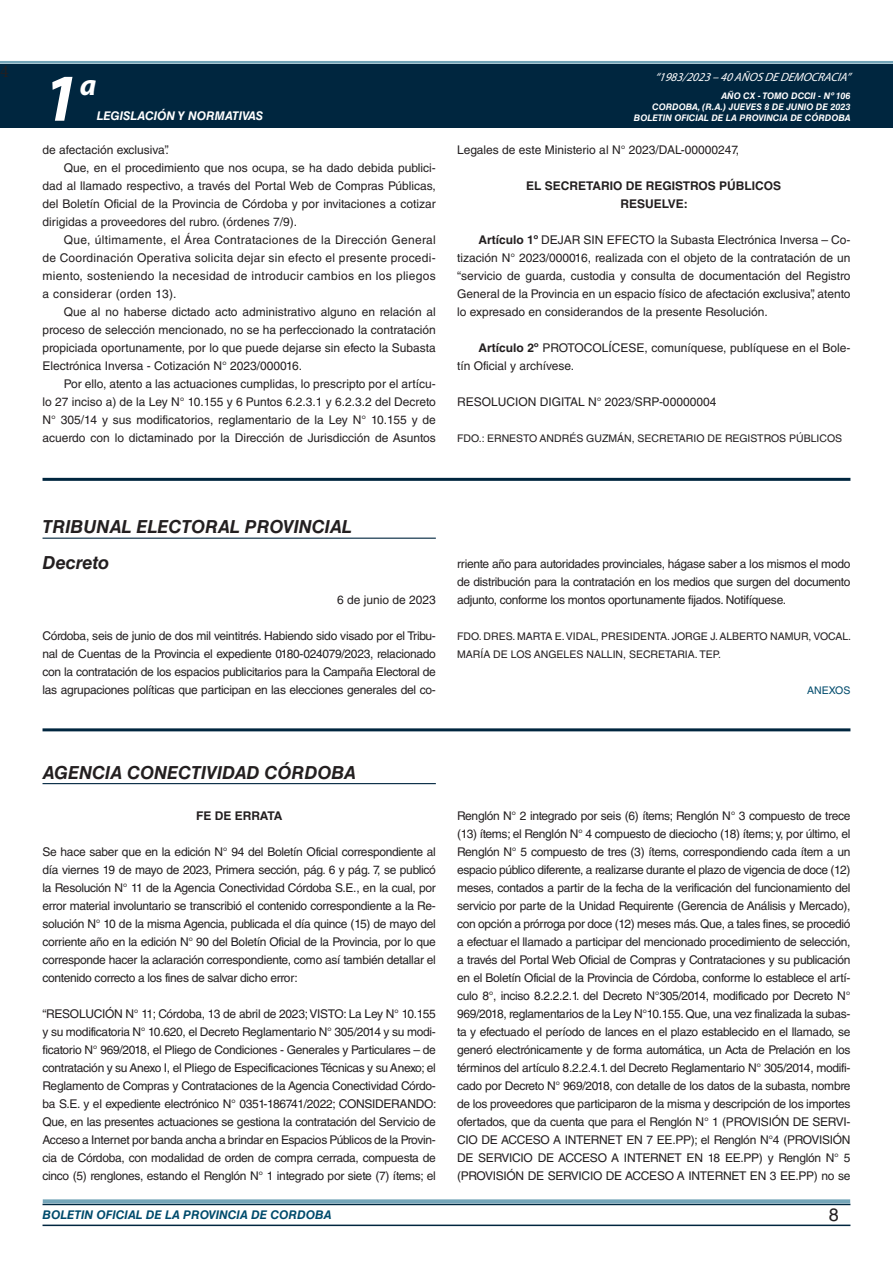
<style>
.page{position:relative;width:893px;height:1263px;background:#fff}
.page>*{position:absolute;margin:0;border:0;box-sizing:border-box;transform-origin:0 0}
.t1{font:italic 700 67.5px "Myriad Pro";color:#fff}
.t2{font:italic 700 30px "Myriad Pro";color:#fff}
.NOMBRE_DE_MINISTERIO{font:italic 700 18px "Helvetica LT Std";color:#231f20}
.t3{font:18px "Minion Pro";color:#231f20}
.t4{font:18px "Helvetica LT Std";color:#231f20}
.TEXTO_BASE{font:12px/18px "Helvetica LT Std";color:#231f20;text-align:justify}
.RESUELVE{font:700 12px "Helvetica LT Std";color:#231f20}
.t5{font:italic 700 12px "Helvetica LT Std";color:#004b6c}
.t6{font:italic 12px "Myriad Pro";color:#fff}
.t7{font:italic 700 12px "Helvetica LT Std";color:#fff}
.FECHA{font:12px "Helvetica LT Std";color:#231f20}
.FIRMA{font:10.5px/18px "Helvetica LT Std";color:#231f20}
.ANEXO{font:10.5px "Helvetica LT Std";color:#004b6c}
.t8{font:italic 700 9px/10.8px "Helvetica LT Std";color:#fff;text-align:right}
.s1{font-weight:700}
</style>
<div class="page">
<div style="left:0;top:61px;width:893px;height:6px;background:#fff;opacity:.75"></div>
<div style="left:0;top:64px;width:893px;height:64px;background:#00263f"></div>
<hr style="left:43px;top:1224px;width:807px;height:2px;background:#00263f">
<div style="left:42px;top:1198px;width:809px;height:8px;background:#fff;opacity:.75"></div>
<hr style="left:43px;top:478px;width:807px;height:3px;background:#00263f">
<hr style="left:43px;top:538px;width:393px;height:1px;background:#00263f">
<hr style="left:43px;top:728px;width:807px;height:3px;background:#00263f">
<hr style="left:43px;top:783px;width:393px;height:1px;background:#00263f">
<h3 class="t3" style="left:0;top:59px;width:10px">4</h3>
<h1 class="t1" style="left:43px;top:54px;width:38px">1</h1>
<h2 class="t2" style="left:80px;top:66px;width:18px">a</h2>
<p class="t7" style="left:97px;top:109px;width:168px">LEGISLACIÓN Y NORMATIVAS</p>
<p class="TEXTO_BASE" style="left:43px;top:141px;width:128px">de afectación exclusiva”.</p>
<p class="TEXTO_BASE" style="left:43px;top:159px;width:395px;text-indent:21px">Que, en el procedimiento que nos ocupa, se ha dado debida publici&shy;dad al llamado respectivo, a través del Portal Web de Compras Públicas, del Boletín Oficial de la Provincia de Córdoba y por invitaciones a cotizar dirigidas a proveedores del rubro. (órdenes 7/9).</p>
<p class="TEXTO_BASE" style="left:43px;top:231px;width:395px;text-indent:21px">Que, últimamente, el Área Contrataciones de la Dirección General de Coordinación Operativa solicita dejar sin efecto el presente procedi&shy;miento, sosteniendo la necesidad de introducir cambios en los pliegos a considerar (orden 13).</p>
<p class="TEXTO_BASE" style="left:43px;top:303px;width:395px;text-indent:21px">Que al no haberse dictado acto administrativo alguno en relación al proceso de selección mencionado, no se ha perfeccionado la contratación propiciada oportunamente, por lo que puede dejarse sin efecto la Subasta Electrónica Inversa - Cotización N° 2023/000016.</p>
<p class="TEXTO_BASE" style="left:43px;top:375px;width:395px;text-indent:21px">Por ello, atento a las actuaciones cumplidas, lo prescripto por el artícu&shy;lo 27 inciso a) de la Ley N° 10.155 y 6 Puntos 6.2.3.1 y 6.2.3.2 del Decreto N° 305/14 y sus modificatorios, reglamentario de la Ley N° 10.155 y de acuerdo con lo dictaminado por la Dirección de Jurisdicción de Asuntos</p>
<p class="t6" style="left:655px;top:70px;width:197px">“ 1983/2023 – 40 AÑOS DE DEMOCRACIA”</p>
<p class="t8" style="left:634px;top:91px;width:218px">AÑO CX - TOMO DCCII - Nº 106<br>CORDOBA, (R.A.) JUEVES 8 DE JUNIO DE 2023<br>BOLETIN OFICIAL DE LA PROVINCIA DE CÓRDOBA</p>
<p class="TEXTO_BASE" style="left:457px;top:141px;width:284px">Legales de este Ministerio al N° 2023/DAL-00000247,</p>
<p class="RESUELVE" style="left:526px;top:178px;width:256px">EL SECRETARIO DE REGISTROS PÚBLICOS</p>
<p class="RESUELVE" style="left:620px;top:196px;width:69px">RESUELVE:</p>
<p class="TEXTO_BASE" style="left:457px;top:231px;width:395px;text-indent:21px"><span class="s1">Artículo 1º</span> DEJAR SIN EFECTO la Subasta Electrónica Inversa – Co&shy;tización N° 2023/000016, realizada con el objeto de la contratación de un “servicio de guarda, custodia y consulta de documentación del Registro General de la Provincia en un espacio físico de afectación exclusiva”, atento lo expresado en considerandos de la presente Resolución.</p>
<p class="TEXTO_BASE" style="left:457px;top:339px;width:395px;text-indent:21px"><span class="s1">Artículo 2º</span> PROTOCOLÍCESE, comuníquese, publíquese en el Bole&shy;tín Oficial y archívese.</p>
<p class="TEXTO_BASE" style="left:457px;top:393px;width:261px">RESOLUCION DIGITAL N° 2023/SRP-00000004</p>
<p class="FIRMA" style="left:457px;top:429px;width:387px">FDO.: ERNESTO ANDRÉS GUZMÁN, SECRETARIO DE REGISTROS PÚBLICOS</p>
<p class="NOMBRE_DE_MINISTERIO" style="left:43px;top:516px;width:311px">TRIBUNAL ELECTORAL PROVINCIAL</p>
<p class="NOMBRE_DE_MINISTERIO" style="left:43px;top:552px;width:68px">Decreto</p>
<p class="FECHA" style="left:337px;top:593px;width:100px">6 de junio de 2023</p>
<p class="TEXTO_BASE" style="left:43px;top:627px;width:395px">Córdoba, seis de junio de dos mil veintitrés. Habiendo sido visado por el Tribu&shy;nal de Cuentas de la Provincia el expediente 0180-024079/2023, relacionado con la contratación de los espacios publicitarios para la Campaña Electoral de las agrupaciones políticas que participan en las elecciones generales del co-</p>
<p class="TEXTO_BASE" style="left:457px;top:555px;width:395px">rriente año para autoridades provinciales, hágase saber a los mismos el modo de distribución para la contratación en los medios que surgen del documento adjunto, conforme los montos oportunamente fijados. Notifíquese.</p>
<p class="FIRMA" style="left:457px;top:627px;width:395px">FDO. DRES. MARTA E. VIDAL, PRESIDENTA. JORGE J. ALBERTO NAMUR, VOCAL.<br>MARÍA DE LOS ANGELES NALLIN, SECRETARIA. TEP.</p>
<p class="ANEXO" style="left:807px;top:684px;width:45px">ANEXOS</p>
<p class="NOMBRE_DE_MINISTERIO" style="left:43px;top:761px;width:315px">AGENCIA CONECTIVIDAD CÓRDOBA</p>
<p class="RESUELVE" style="left:196px;top:808px;width:88px">FE DE ERRATA</p>
<p class="TEXTO_BASE" style="left:43px;top:843px;width:395px">Se hace saber que en la edición N° 94 del Boletín Oficial correspondiente al día viernes 19 de mayo de 2023, Primera sección, pág. 6 y pág. 7, se publicó la Resolución N° 11 de la Agencia Conectividad Córdoba S.E., en la cual, por error material involuntario se transcribió el contenido correspondiente a la Re&shy;solución N° 10 de la misma Agencia, publicada el día quince (15) de mayo del corriente año en la edición N° 90 del Boletín Oficial de la Provincia, por lo que corresponde hacer la aclaración correspondiente, como así también detallar el contenido correcto a los fines de salvar dicho error:</p>
<p class="TEXTO_BASE" style="left:43px;top:1005px;width:395px">“RESOLUCIÓN N° 11; Córdoba, 13 de abril de 2023; VISTO: La Ley N° 10.155 y su modificatoria N° 10.620, el Decreto Reglamentario N° 305/2014 y su modi&shy;ficatorio N° 969/2018, el Pliego de Condiciones - Generales y Particulares – de contratación y su Anexo I, el Pliego de Especificaciones Técnicas y su Anexo; el Reglamento de Compras y Contrataciones de la Agencia Conectividad Córdo&shy;ba S.E. y el expediente electrónico N° 0351-186741/2022; CONSIDERANDO:<br>Que, en las presentes actuaciones se gestiona la contratación del Servicio de Acceso a Internet por banda ancha a brindar en Espacios Públicos de la Provin&shy;cia de Córdoba, con modalidad de orden de compra cerrada, compuesta de cinco (5) renglones, estando el Renglón N° 1 integrado por siete (7) ítems; el</p>
<p class="TEXTO_BASE" style="left:457px;top:807px;width:395px">Renglón N° 2 integrado por seis (6) ítems; Renglón N° 3 compuesto de trece (13) ítems; el Renglón N° 4 compuesto de dieciocho (18) ítems; y, por último, el Renglón N° 5 compuesto de tres (3) ítems, correspondiendo cada ítem a un espacio público diferente, a realizarse durante el plazo de vigencia de doce (12) meses, contados a partir de la fecha de la verificación del funcionamiento del servicio por parte de la Unidad Requirente (Gerencia de Análisis y Mercado), con opción a prórroga por doce (12) meses más. Que, a tales fines, se procedió a efectuar el llamado a participar del mencionado procedimiento de selección, a través del Portal Web Oficial de Compras y Contrataciones y su publicación en el Boletín Oficial de la Provincia de Córdoba, conforme lo establece el artí&shy;culo 8°, inciso 8.2.2.2.1. del Decreto N°305/2014, modificado por Decreto N° 969/2018, reglamentarios de la Ley N°10.155. Que, una vez finalizada la subas&shy;ta y efectuado el período de lances en el plazo establecido en el llamado, se generó electrónicamente y de forma automática, un Acta de Prelación en los términos del artículo 8.2.2.4.1. del Decreto Reglamentario N° 305/2014, modifi&shy;cado por Decreto N° 969/2018, con detalle de los datos de la subasta, nombre de los proveedores que participaron de la misma y descripción de los importes ofertados, que da cuenta que para el Renglón N° 1 (PROVISIÓN DE SERVI-CIO DE ACCESO A INTERNET EN 7 EE.PP); el Renglón N°4 (PROVISIÓN DE SERVICIO DE ACCESO A INTERNET EN 18 EE.PP) y Renglón N° 5 (PROVISIÓN DE SERVICIO DE ACCESO A INTERNET EN 3 EE.PP) no se</p>
<p class="t5" style="left:43px;top:1208px;width:290px">BOLETIN OFICIAL DE LA PROVINCIA DE CORDOBA</p>
<h3 class="t4" style="left:829px;top:1204px;width:12px">8</h3>
</div>
